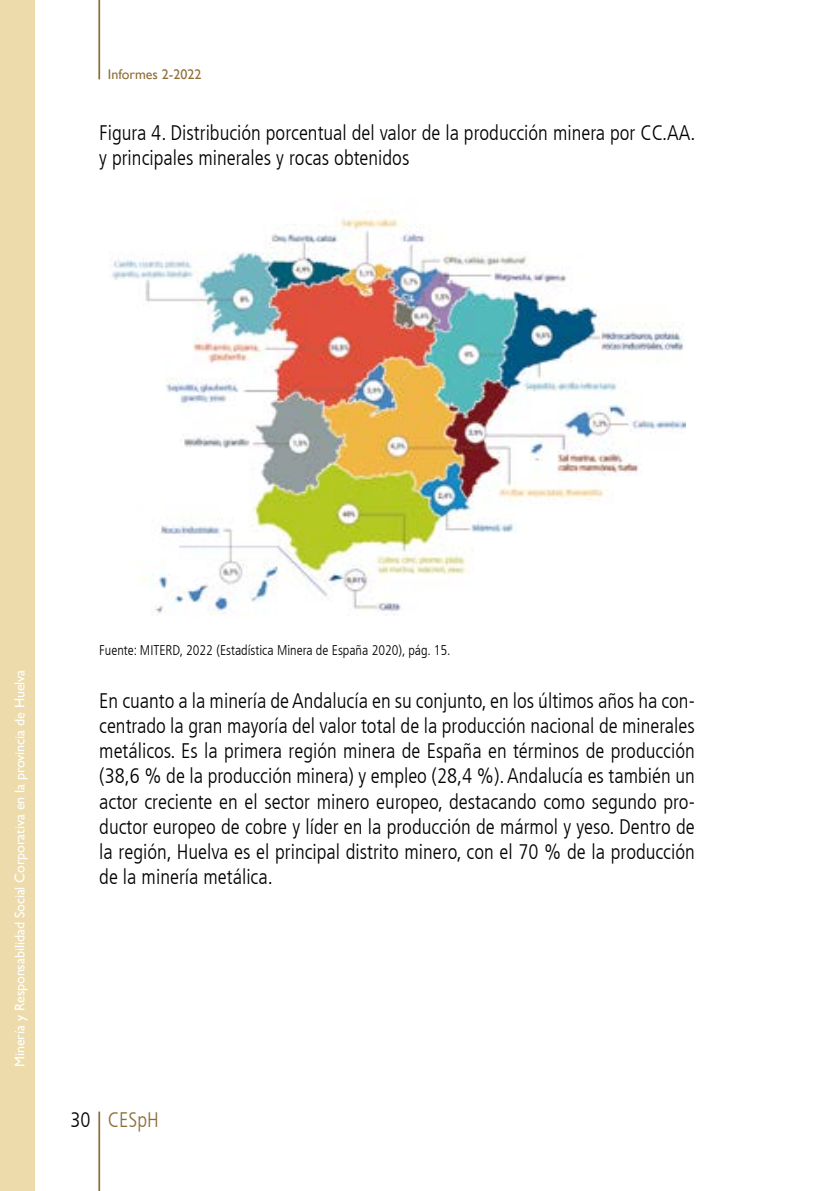
<style>
.page{position:relative;width:819px;height:1191px;background:#fff}
.page>*{position:absolute;margin:0;border:0;box-sizing:border-box;transform-origin:0 0}
.t1{font:300 condensed 21px/25.2px "Frutiger LT";color:#000}
.t2{font:300 condensed 21px "Frutiger LT";color:#8e6e38}
.t3{font:14px "Gill Sans";letter-spacing:-.005em;color:#fff}
.t4{font:300 condensed 14px "Frutiger LT";color:#000}
.t5{font:14px "Gill Sans";color:#8e6e38}
.s1{color:#000}
</style>
<div class="page">
<hr style="left:98px;top:1111px;width:2px;height:80px;background:#8e6e38">
<hr style="left:98px;top:0;width:2px;height:79px;background:#8e6e38">
<div style="left:0;top:0;width:35px;height:1191px;background:#eddbab"></div>
<img style="left:109px;top:218px;width:576px;height:398px">
<p class="t5" style="left:108px;top:66px;width:95px">Informes 2-2022</p>
<p class="t1" style="left:99px;top:120px;width:598px">Figura 4. Distribución porcentual del valor de la producción minera por CC.AA. y principales minerales y rocas obtenidos</p>
<p class="t3" style="left:12px;top:1067px;width:399px;rotate:-90deg">Minería y Responsabilidad Social Corporativa en la provincia de Huelva</p>
<p class="t4" style="left:99px;top:642px;width:353px">Fuente: MITERD, 2022 (Estadística Minera de España 2020), pág. 15.</p>
<p class="t1" style="left:99px;top:688px;width:597px;text-align:justify">En cuanto a la minería de Andalucía en su conjunto, en los últimos años ha con&shy;centrado la gran mayoría del valor total de la producción nacional de minerales metálicos. Es la primera región minera de España en términos de producción (38,6 % de la producción minera) y empleo (28,4 %). Andalucía es también un actor creciente en el sector minero europeo, destacando como segundo pro&shy;ductor europeo de cobre y líder en la producción de mármol y yeso. Dentro de la región, Huelva es el principal distrito minero, con el 70 % de la producción de la minería metálica.</p>
<p class="t2" style="left:70px;top:1108px;width:90px"><span class="s1">30</span> CESpH</p>
</div>
